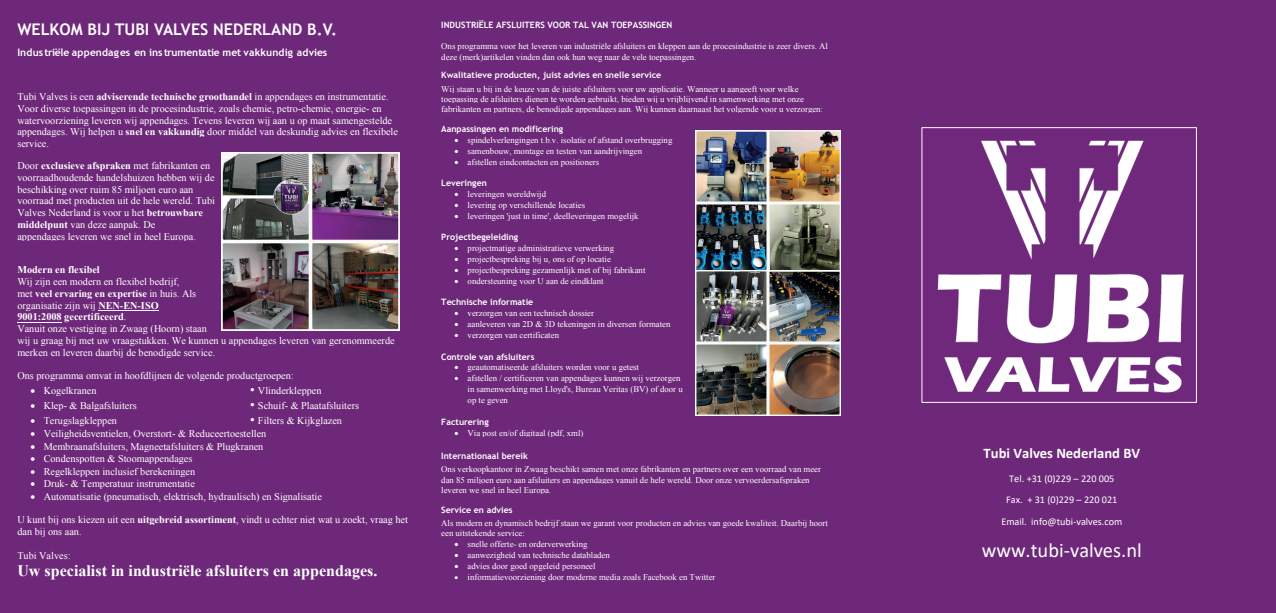
<style>
.page{position:relative;width:1276px;height:613px;background:#fff}
.page>*{position:absolute;margin:0;border:0;box-sizing:border-box;transform-origin:0 0}
.t1{font:20.4px "Calibri";color:#fff}
.t2{font:700 16px "Times New Roman";color:#fff}
.t3{font:700 16px "Trebuchet MS";color:#fff}
.t4{font:700 14.6px "Calibri";color:#fff}
.t5{font:10.2px/11.8px "Times New Roman";color:#fff}
.t6{font:10.2px/21.6px "Calibri";color:#fff;text-align:center}
.t7{font:700 10.2px "Trebuchet MS";letter-spacing:.015em;color:#fff}
.t8{font:700 10.2px "Times New Roman";color:#fff}
.t9{font:8.8px/10.1px "Times New Roman";color:#fff}
.t10{font:700 8.8px "Trebuchet MS";color:#fff}
.s1{font-weight:700}
.s2{font-size:13.1px}
</style>
<div class="page">
<div style="left:421px;top:0;width:434px;height:612px;background:#6e287a"></div>
<img style="left:695px;top:131px;width:145px;height:139px">
<img style="left:695px;top:270px;width:145px;height:145px">
<div style="left:0;top:0;width:428px;height:612px;background:#6e287a"></div>
<hr style="left:98px;top:310px;width:61px;height:1px;background:#fff">
<hr style="left:17px;top:321px;width:45px;height:1px;background:#fff">
<img style="left:222px;top:153px;width:177px;height:177px">
<div style="left:848px;top:0;width:428px;height:612px;background:#6e287a"></div>
<img style="left:937px;top:140px;width:247px;height:253px">
<h2 class="t3" style="left:17px;top:19px;width:321px">WELKOM BIJ TUBI VALVES NEDERLAND B.V.</h2>
<p class="t7" style="left:17px;top:46px;width:311px">Industriële appendages en instrumentatie met vakkundig advies</p>
<p class="t5" style="left:17px;top:91px;width:382px">Tubi Valves is een <span class="s1">adviserende technische groothandel</span> in appendages en instrumentatie.<br>Voor diverse toepassingen in de procesindustrie, zoals chemie, petro-chemie, energie- en watervoorziening leveren wij appendages. Tevens leveren wij aan u op maat samengestelde appendages. Wij helpen u <span class="s1">snel en vakkundig</span> door middel van deskundig advies en flexibele service.</p>
<p class="t5" style="left:17px;top:159px;width:199px">Door <span class="s1">exclusieve afspraken</span> met fabrikanten en voorraadhoudende handelshuizen hebben wij de beschikking over ruim 85 miljoen euro aan voorraad met producten uit de hele wereld. Tubi Valves Nederland is voor u het <span class="s1">betrouwbare middelpunt</span> van deze aanpak. De<br>appendages leveren we snel in heel Europa.</p>
<p class="t8" style="left:17px;top:263px;width:84px">Modern en flexibel</p>
<p class="t5" style="left:17px;top:275px;width:379px">Wij zijn een modern en flexibel bedrijf,<br>met <span class="s1">veel ervaring en expertise</span> in huis. Als<br>organisatie zijn wij <span class="s1">NEN-EN-ISO<br>9001:2008 gecertificeerd</span>.<br>Vanuit onze vestiging in Zwaag (Hoorn) staan<br>wij u graag bij met uw vraagstukken. We kunnen u appendages leveren van gerenommeerde merken en leveren daarbij de benodigde service.</p>
<p class="t5" style="left:17px;top:369px;width:278px">Ons programma omvat in hoofdlijnen de volgende productgroepen:</p>
<p class="t5" style="left:31px;top:384px;width:67px">• Kogelkranen</p>
<p class="t5" style="left:250px;top:384px;width:73px"><span class="s2">•</span> Vlinderkleppen</p>
<p class="t5" style="left:31px;top:399px;width:108px">• Klep- &amp; Balgafsluiters</p>
<p class="t5" style="left:250px;top:399px;width:110px"><span class="s2">•</span> Schuif- &amp; Plaatafsluiters</p>
<p class="t5" style="left:31px;top:414px;width:88px">• Terugslagkleppen</p>
<p class="t5" style="left:250px;top:414px;width:93px"><span class="s2">•</span> Filters &amp; Kijkglazen</p>
<p class="t5" style="left:31px;top:427px;width:237px">• Veiligheidsventielen, Overstort- &amp; Reduceertoestellen</p>
<p class="t5" style="left:31px;top:440px;width:234px">• Membraanafsluiters, Magneetafsluiters &amp; Plugkranen</p>
<p class="t5" style="left:31px;top:452px;width:163px">• Condenspotten &amp; Stoomappendages</p>
<p class="t5" style="left:31px;top:465px;width:166px">• Regelkleppen inclusief berekeningen</p>
<p class="t5" style="left:31px;top:477px;width:166px">• Druk- &amp; Temperatuur instrumentatie</p>
<p class="t5" style="left:31px;top:490px;width:293px">• Automatisatie (pneumatisch, elektrisch, hydraulisch) en Signalisatie</p>
<p class="t5" style="left:17px;top:513px;width:392px">U kunt bij ons kiezen uit een <span class="s1">uitgebreid assortiment</span>, vindt u echter niet wat u zoekt, vraag het dan bij ons aan.</p>
<p class="t5" style="left:17px;top:549px;width:55px">Tubi Valves:</p>
<h2 class="t2" style="left:17px;top:559px;width:362px">Uw specialist in industriële afsluiters en appendages.</h2>
<p class="t10" style="left:441px;top:19px;width:232px">INDUSTRIËLE AFSLUITERS VOOR TAL VAN TOEPASSINGEN</p>
<p class="t9" style="left:441px;top:40px;width:388px;line-height:11px">Ons programma voor het leveren van industriële afsluiters en kleppen aan de procesindustrie is zeer divers. Al deze (merk)artikelen vinden dan ook hun weg naar de vele toepassingen.</p>
<p class="t10" style="left:441px;top:70px;width:221px">Kwalitatieve producten, juist advies en snelle service</p>
<p class="t9" style="left:441px;top:83px;width:383px">Wij staan u bij in de keuze van de juiste afsluiters voor uw applicatie. Wanneer u aangeeft voor welke toepassing de afsluiters dienen te worden gebruikt, bieden wij u vrijblijvend in samenwerking met onze fabrikanten en partners, de benodigde appendages aan. Wij kunnen daarnaast het volgende voor u verzorgen:</p>
<p class="t10" style="left:441px;top:123px;width:124px">Aanpassingen en modificering</p>
<p class="t9" style="left:454px;top:135px;width:219px">• spindelverlengingen t.b.v. isolatie of afstand overbrugging</p>
<p class="t9" style="left:454px;top:146px;width:189px">• samenbouw, montage en testen van aandrijvingen</p>
<p class="t9" style="left:454px;top:157px;width:146px">• afstellen eindcontacten en positioners</p>
<p class="t10" style="left:441px;top:177px;width:47px">Leveringen</p>
<p class="t9" style="left:454px;top:189px;width:93px">• leveringen wereldwijd</p>
<p class="t9" style="left:454px;top:200px;width:132px">• levering op verschillende locaties</p>
<p class="t9" style="left:454px;top:211px;width:186px">• leveringen 'just in time', deelleveringen mogelijk</p>
<p class="t10" style="left:441px;top:232px;width:78px">Projectbegeleiding</p>
<p class="t9" style="left:454px;top:243px;width:161px">• projectmatige administratieve verwerking</p>
<p class="t9" style="left:454px;top:254px;width:158px">• projectbespreking bij u, ons of op locatie</p>
<p class="t9" style="left:454px;top:265px;width:192px">• projectbespreking gezamenlijk met of bij fabrikant</p>
<p class="t9" style="left:454px;top:276px;width:151px">• ondersteuning voor U aan de eindklant</p>
<p class="t10" style="left:441px;top:296px;width:93px">Technische informatie</p>
<p class="t9" style="left:454px;top:308px;width:141px">• verzorgen van een technisch dossier</p>
<p class="t9" style="left:454px;top:319px;width:218px">• aanleveren van 2D &amp; 3D tekeningen in diversen formaten</p>
<p class="t9" style="left:454px;top:330px;width:106px">• verzorgen van certificaten</p>
<p class="t10" style="left:441px;top:350px;width:95px">Controle van afsluiters</p>
<p class="t9" style="left:454px;top:362px;width:186px">• geautomatiseerde afsluiters worden voor u getest</p>
<p class="t9" style="left:467px;top:372px;width:217px;line-height:10.9px;text-indent:-13px">• afstellen / certificeren van appendages kunnen wij verzorgen in samenwerking met Lloyd's, Bureau Veritas (BV) of door u op te geven</p>
<p class="t10" style="left:441px;top:415px;width:49px">Facturering</p>
<p class="t9" style="left:454px;top:427px;width:131px">• Via post en/of digitaal (pdf, xml)</p>
<p class="t10" style="left:441px;top:450px;width:88px">Internationaal bereik</p>
<p class="t9" style="left:441px;top:464px;width:381px">Ons verkoopkantoor in Zwaag beschikt samen met onze fabrikanten en partners over een voorraad van meer dan 85 miljoen euro aan afsluiters en appendages vanuit de hele wereld. Door onze vervoerdersafspraken leveren we snel in heel Europa.</p>
<p class="t10" style="left:441px;top:504px;width:73px">Service en advies</p>
<p class="t9" style="left:441px;top:518px;width:388px">Als modern en dynamisch bedrijf staan we garant voor producten en advies van goede kwaliteit. Daarbij hoort een uitstekende service:</p>
<p class="t9" style="left:454px;top:539px;width:135px">• snelle offerte- en orderverwerking</p>
<p class="t9" style="left:454px;top:549px;width:157px">• aanwezigheid van technische databladen</p>
<p class="t9" style="left:454px;top:560px;width:143px">• advies door goed opgeleid personeel</p>
<p class="t9" style="left:454px;top:571px;width:262px">• informatievoorziening door moderne media zoals Facebook en Twitter</p>
<h3 class="t4" style="left:983px;top:442px;width:158px">Tubi Valves Nederland BV</h3>
<p class="t6" style="left:1001px;top:467px;width:123px">Tel. +31 (0)229 – 220 005<br>Fax. + 31 (0)229 – 220 021<br>Email. info@tubi-valves.com</p>
<h1 class="t1" style="left:981px;top:535px;width:161px">www.tubi-valves.nl</h1>
</div>
